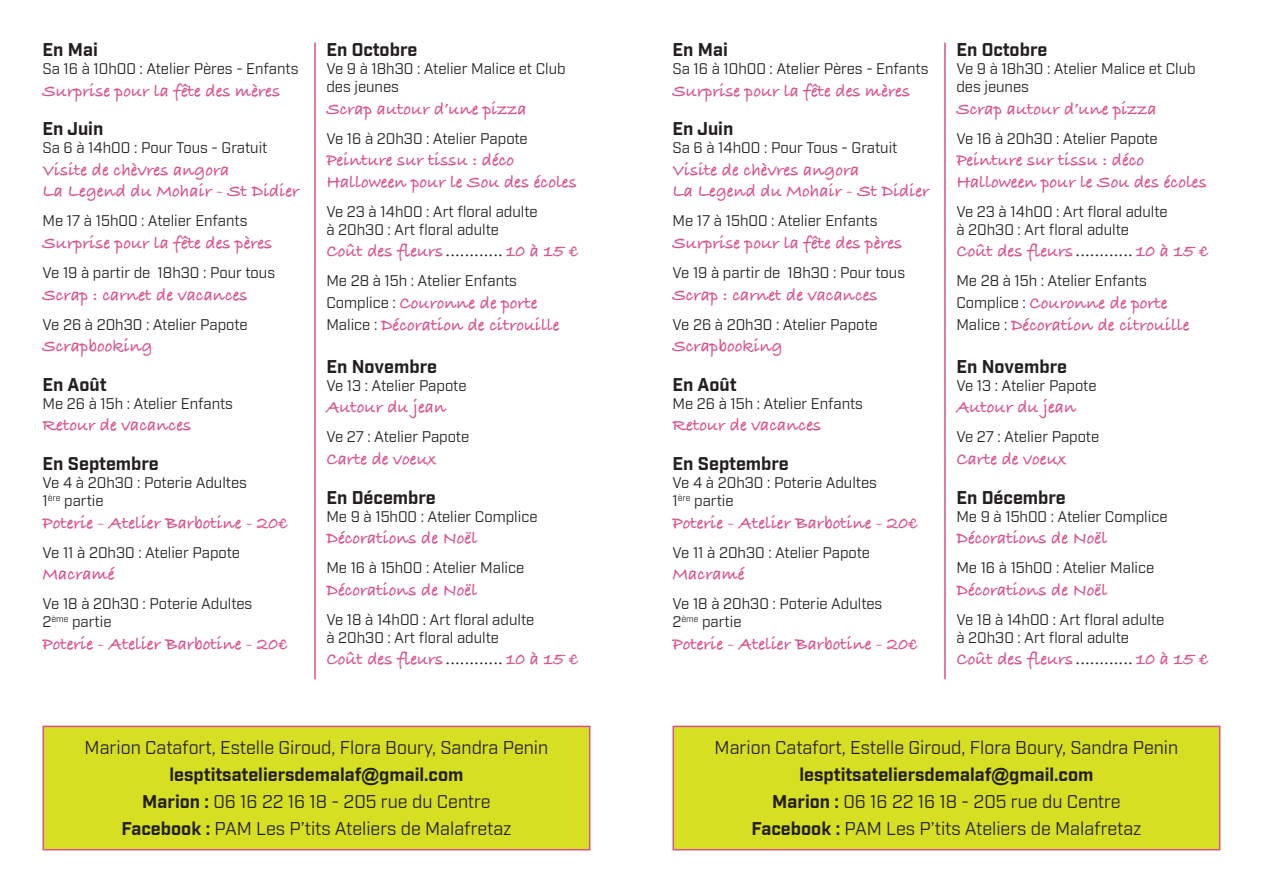
<style>
.page{position:relative;width:1263px;height:893px;background:#fff}
.page>*{position:absolute;margin:0;border:0;box-sizing:border-box;transform-origin:0 0}
.t1{font:700 18px/21.6px "Bradley Hand ITCTT";color:#d9508c}
.t2{font:18px "Industry";color:#231f20}
.t3{font:700 18px "Industry";color:#231f20}
.t4{font:15px/18px "Industry";color:#231f20}
.s1{color:#231f20}
.s2{font-family:"Industry";font-weight:400;font-size:15px;color:#231f20}
.s3{font-family:"Arial"}
.s4{font-weight:700}
</style>
<div class="page">
<hr style="left:314px;top:43px;width:2px;height:636px;background:#d9508c">
<hr style="left:944px;top:43px;width:2px;height:636px;background:#d9508c">
<div style="left:43px;top:726px;width:547px;height:124px;background:#d6df21"></div>
<div style="left:43px;top:726px;width:547px;height:124px;border:2px solid #d9508c"></div>
<div style="left:673px;top:726px;width:547px;height:124px;background:#d6df21"></div>
<div style="left:672px;top:726px;width:548px;height:124px;border:2px solid #d9508c"></div>
<p class="t3" style="left:43px;top:39px;width:57px">En Mai</p>
<p class="t4" style="left:43px;top:60px;width:257px">Sa 16 à 10h00 : Atelier Pères - Enfants</p>
<p class="t1" style="left:43px;top:79px;width:239px">Surprise pour la fête des mères</p>
<p class="t3" style="left:43px;top:118px;width:62px">En Juin</p>
<p class="t4" style="left:43px;top:139px;width:226px">Sa 6 à 14h00 : Pour Tous - Gratuit</p>
<p class="t1" style="left:43px;top:158px;width:188px">Visite de chèvres angora</p>
<p class="t1" style="left:43px;top:180px;width:258px">La Legend du Mohair - St Didier</p>
<p class="t4" style="left:43px;top:212px;width:206px">Me 17 à 15h00 : Atelier Enfants</p>
<p class="t1" style="left:43px;top:231px;width:231px">Surprise pour la fête des pères</p>
<p class="t4" style="left:43px;top:264px;width:234px">Ve 19 à partir de 18h30 : Pour tous</p>
<p class="t1" style="left:43px;top:283px;width:207px">Scrap : carnet de vacances</p>
<p class="t4" style="left:43px;top:316px;width:207px">Ve 26 à 20h30 : Atelier Papote</p>
<p class="t1" style="left:43px;top:335px;width:111px">Scrapbooking</p>
<p class="t3" style="left:43px;top:373px;width:66px">En Août</p>
<p class="t4" style="left:43px;top:395px;width:192px">Me 26 à 15h : Atelier Enfants</p>
<p class="t1" style="left:43px;top:414px;width:150px">Retour de vacances</p>
<p class="t3" style="left:43px;top:453px;width:118px">En Septembre</p>
<p class="t4" style="left:43px;top:474px;width:206px">Ve 4 à 20h30 : Poterie Adultes</p>
<p class="t4" style="left:43px;top:492px;width:63px">1<sup>ère</sup> partie</p>
<p class="t1" style="left:43px;top:511px;width:247px">Poterie - Atelier Barbotine - 20€</p>
<p class="t4" style="left:43px;top:544px;width:199px">Ve 11 à 20h30 : Atelier Papote</p>
<p class="t1" style="left:43px;top:563px;width:74px">Macramé</p>
<p class="t4" style="left:43px;top:595px;width:211px">Ve 18 à 20h30 : Poterie Adultes</p>
<p class="t4" style="left:43px;top:613px;width:71px">2<sup>ème</sup> partie</p>
<p class="t1" style="left:43px;top:632px;width:247px">Poterie - Atelier Barbotine - 20€</p>
<p class="t3" style="left:326px;top:39px;width:92px">En Octobre</p>
<p class="t4" style="left:326px;top:60px;width:241px">Ve 9 à 18h30 : Atelier Malice et Club des jeunes</p>
<p class="t1" style="left:326px;top:97px;width:202px">Scrap autour d’une pizza</p>
<p class="t4" style="left:326px;top:130px;width:203px">Ve 16 à 20h30 : Atelier Papote</p>
<p class="t1" style="left:326px;top:149px;width:252px">Peinture sur tissu : déco<br>Halloween pour le Sou des écoles</p>
<p class="t4" style="left:326px;top:203px;width:213px">Ve 23 à 14h00 : Art floral adulte</p>
<p class="t4" style="left:326px;top:221px;width:174px">à 20h30 : Art floral adulte</p>
<p class="t1" style="left:326px;top:240px;width:254px">Coût des fleurs <span class="s1">............</span> 10 à 15 €</p>
<p class="t4" style="left:326px;top:272px;width:192px">Me 28 à 15h : Atelier Enfants</p>
<p class="t1" style="left:326px;top:291px;width:213px"><span class="s2">Complice :</span> Couronne de porte</p>
<p class="t1" style="left:326px;top:313px;width:235px"><span class="s2">Malice :</span> Décoration de citrouille</p>
<p class="t3" style="left:326px;top:355px;width:112px">En Novembre</p>
<p class="t4" style="left:326px;top:377px;width:142px">Ve 13 : Atelier Papote</p>
<p class="t1" style="left:326px;top:396px;width:121px">Autour du jean</p>
<p class="t4" style="left:326px;top:428px;width:144px">Ve 27 : Atelier Papote</p>
<p class="t1" style="left:326px;top:447px;width:112px">Carte de voeux</p>
<p class="t3" style="left:326px;top:486px;width:111px">En Décembre</p>
<p class="t4" style="left:326px;top:508px;width:213px">Me 9 à 15h00 : Atelier Complice</p>
<p class="t1" style="left:326px;top:527px;width:152px">Décorations de Noël</p>
<p class="t4" style="left:326px;top:559px;width:199px">Me 16 à 15h00 : Atelier Malice</p>
<p class="t1" style="left:326px;top:578px;width:152px">Décorations de Noël</p>
<p class="t4" style="left:326px;top:611px;width:209px">Ve 18 à 14h00 : Art floral adulte</p>
<p class="t4" style="left:326px;top:629px;width:174px">à 20h30 : Art floral adulte</p>
<p class="t1" style="left:326px;top:648px;width:254px">Coût des fleurs <span class="s1">............</span> 10 à 15 €</p>
<p class="t2" style="left:85px;top:737px;width:465px">Marion Catafort, Estelle Giroud, Flora Boury, Sandra Penin</p>
<p class="t3" style="left:169px;top:764px;width:296px">lesptitsateliersdemalaf<span class="s3">@</span>gmail.com</p>
<p class="t2" style="left:142px;top:791px;width:350px"><span class="s4">Marion :</span> 06 16 22 16 18 - 205 rue du Centre</p>
<p class="t2" style="left:122px;top:818px;width:391px"><span class="s4">Facebook :</span> PAM Les P’tits Ateliers de Malafretaz</p>
<p class="t3" style="left:672px;top:39px;width:57px">En Mai</p>
<p class="t4" style="left:672px;top:60px;width:257px">Sa 16 à 10h00 : Atelier Pères - Enfants</p>
<p class="t1" style="left:672px;top:79px;width:239px">Surprise pour la fête des mères</p>
<p class="t3" style="left:672px;top:118px;width:62px">En Juin</p>
<p class="t4" style="left:672px;top:139px;width:226px">Sa 6 à 14h00 : Pour Tous - Gratuit</p>
<p class="t1" style="left:672px;top:158px;width:188px">Visite de chèvres angora</p>
<p class="t1" style="left:672px;top:180px;width:258px">La Legend du Mohair - St Didier</p>
<p class="t4" style="left:672px;top:212px;width:206px">Me 17 à 15h00 : Atelier Enfants</p>
<p class="t1" style="left:672px;top:231px;width:231px">Surprise pour la fête des pères</p>
<p class="t4" style="left:672px;top:264px;width:234px">Ve 19 à partir de 18h30 : Pour tous</p>
<p class="t1" style="left:672px;top:283px;width:207px">Scrap : carnet de vacances</p>
<p class="t4" style="left:672px;top:316px;width:207px">Ve 26 à 20h30 : Atelier Papote</p>
<p class="t1" style="left:672px;top:335px;width:111px">Scrapbooking</p>
<p class="t3" style="left:672px;top:373px;width:66px">En Août</p>
<p class="t4" style="left:672px;top:395px;width:192px">Me 26 à 15h : Atelier Enfants</p>
<p class="t1" style="left:672px;top:414px;width:150px">Retour de vacances</p>
<p class="t3" style="left:672px;top:453px;width:118px">En Septembre</p>
<p class="t4" style="left:672px;top:474px;width:206px">Ve 4 à 20h30 : Poterie Adultes</p>
<p class="t4" style="left:672px;top:492px;width:63px">1<sup>ère</sup> partie</p>
<p class="t1" style="left:672px;top:511px;width:247px">Poterie - Atelier Barbotine - 20€</p>
<p class="t4" style="left:672px;top:544px;width:199px">Ve 11 à 20h30 : Atelier Papote</p>
<p class="t1" style="left:672px;top:563px;width:74px">Macramé</p>
<p class="t4" style="left:672px;top:595px;width:211px">Ve 18 à 20h30 : Poterie Adultes</p>
<p class="t4" style="left:672px;top:613px;width:71px">2<sup>ème</sup> partie</p>
<p class="t1" style="left:672px;top:632px;width:247px">Poterie - Atelier Barbotine - 20€</p>
<p class="t3" style="left:956px;top:39px;width:92px">En Octobre</p>
<p class="t4" style="left:956px;top:60px;width:241px">Ve 9 à 18h30 : Atelier Malice et Club des jeunes</p>
<p class="t1" style="left:956px;top:97px;width:202px">Scrap autour d’une pizza</p>
<p class="t4" style="left:956px;top:130px;width:203px">Ve 16 à 20h30 : Atelier Papote</p>
<p class="t1" style="left:956px;top:149px;width:252px">Peinture sur tissu : déco<br>Halloween pour le Sou des écoles</p>
<p class="t4" style="left:956px;top:203px;width:213px">Ve 23 à 14h00 : Art floral adulte</p>
<p class="t4" style="left:956px;top:221px;width:174px">à 20h30 : Art floral adulte</p>
<p class="t1" style="left:956px;top:240px;width:254px">Coût des fleurs <span class="s1">............</span> 10 à 15 €</p>
<p class="t4" style="left:956px;top:272px;width:192px">Me 28 à 15h : Atelier Enfants</p>
<p class="t1" style="left:956px;top:291px;width:213px"><span class="s2">Complice :</span> Couronne de porte</p>
<p class="t1" style="left:956px;top:313px;width:235px"><span class="s2">Malice :</span> Décoration de citrouille</p>
<p class="t3" style="left:956px;top:355px;width:112px">En Novembre</p>
<p class="t4" style="left:956px;top:377px;width:142px">Ve 13 : Atelier Papote</p>
<p class="t1" style="left:956px;top:396px;width:121px">Autour du jean</p>
<p class="t4" style="left:956px;top:428px;width:144px">Ve 27 : Atelier Papote</p>
<p class="t1" style="left:956px;top:447px;width:112px">Carte de voeux</p>
<p class="t3" style="left:956px;top:486px;width:111px">En Décembre</p>
<p class="t4" style="left:956px;top:508px;width:213px">Me 9 à 15h00 : Atelier Complice</p>
<p class="t1" style="left:956px;top:527px;width:152px">Décorations de Noël</p>
<p class="t4" style="left:956px;top:559px;width:199px">Me 16 à 15h00 : Atelier Malice</p>
<p class="t1" style="left:956px;top:578px;width:152px">Décorations de Noël</p>
<p class="t4" style="left:956px;top:611px;width:209px">Ve 18 à 14h00 : Art floral adulte</p>
<p class="t4" style="left:956px;top:629px;width:174px">à 20h30 : Art floral adulte</p>
<p class="t1" style="left:956px;top:648px;width:254px">Coût des fleurs <span class="s1">............</span> 10 à 15 €</p>
<p class="t2" style="left:715px;top:737px;width:465px">Marion Catafort, Estelle Giroud, Flora Boury, Sandra Penin</p>
<p class="t3" style="left:799px;top:764px;width:296px">lesptitsateliersdemalaf<span class="s3">@</span>gmail.com</p>
<p class="t2" style="left:772px;top:791px;width:350px"><span class="s4">Marion :</span> 06 16 22 16 18 - 205 rue du Centre</p>
<p class="t2" style="left:751px;top:818px;width:391px"><span class="s4">Facebook :</span> PAM Les P’tits Ateliers de Malafretaz</p>
</div>
